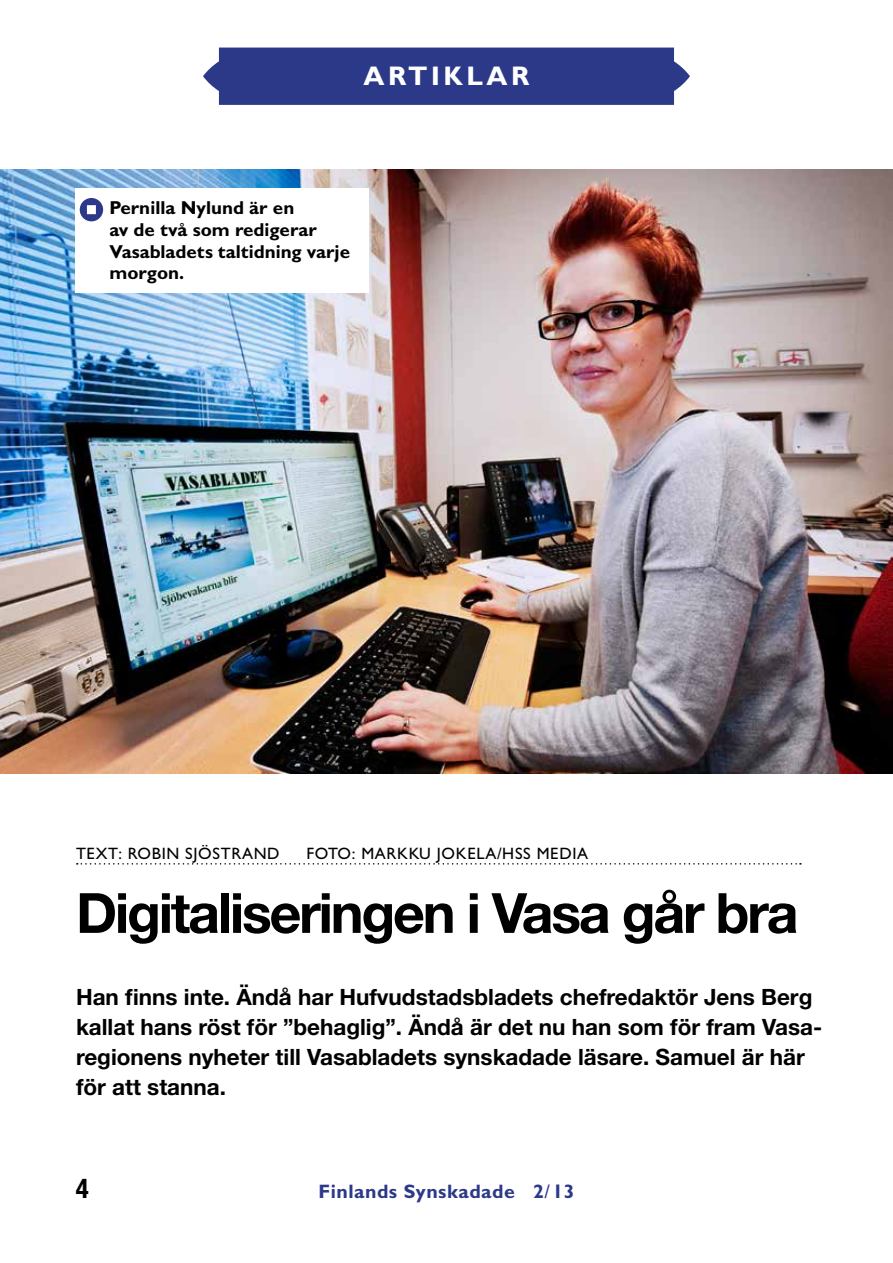
<style>
.page{position:relative;width:893px;height:1263px;background:#fff}
.page>*{position:absolute;margin:0;border:0;box-sizing:border-box;transform-origin:0 0}
.t1{font:700 55.5px "Helvetica Neue LT Std";letter-spacing:-.04em;color:#000}
.t2{font:700 27px "Gill Sans MT Std";letter-spacing:.13em;color:#fff}
.t3{font:700 condensed 27px "Helvetica Neue LT Std";color:#000}
.t4{font:700 22.5px/30px "Helvetica Neue LT Std";color:#000}
.t5{font:700 19.5px "Gill Sans MT Std";letter-spacing:.025em;color:#2c3989}
.t6{font:700 18.75px/21.8px "Gill Sans MT Std";color:#000}
.t7{font:500 16.5px "Gill Sans MT Std";letter-spacing:.04em;color:#000}
.s1{font-weight:500}
</style>
<div class="page">
<img style="left:0;top:169px;width:893px;height:604px">
<svg style="left:77px;top:863px;width:724px;height:1px"></svg>
<div style="left:75px;top:189px;width:294px;height:104px;background:#fff"></div>
<svg style="left:80px;top:198px;width:23px;height:23px"></svg>
<div style="left:203px;top:48px;width:487px;height:57px;background:#2c3989"></div>
<p class="t2" style="left:363px;top:60px;width:167px">Artiklar</p>
<p class="t6" style="left:109px;top:196px;width:242px">Pernilla Nylund är en<br>av de två som redigerar<br>Vasabladets taltidning varje morgon.</p>
<p class="t7" style="left:76px;top:843px;width:205px">TEXT: ROBIN SJÖSTRAND</p>
<p class="t7" style="left:306px;top:843px;width:283px">FOTO: MARKKU JOKELA/HSS MEDIA</p>
<h1 class="t1" style="left:76px;top:879px;width:724px">Digitaliseringen i Vasa går bra</h1>
<p class="t4" style="left:76px;top:982px;width:748px">Han finns inte. Ändå har Hufvudstadsbladets chefredaktör Jens Berg kallat hans röst för ”behaglig”. Ändå är det nu han som för fram Vasa&shy;regionens nyheter till Vasabladets synskadade läsare. Samuel är här för att stanna.</p>
<p class="t3" style="left:76px;top:1172px;width:14px">4</p>
<p class="t5" style="left:319px;top:1179px;width:257px">Finlands Synskadade 2<span class="s1">/</span>13</p>
</div>
